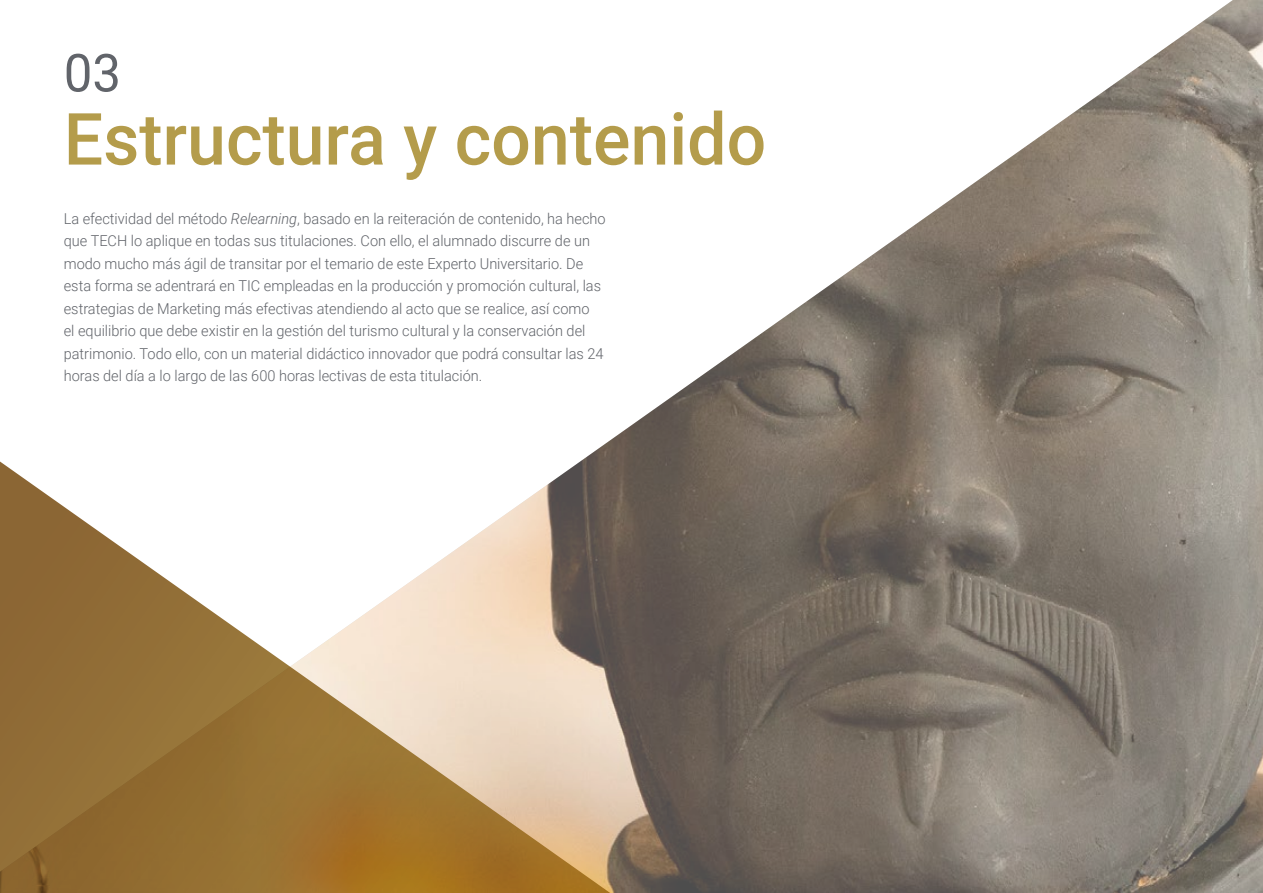
<style>
.page{position:relative;width:1263px;height:893px;background:#fff}
.page>*{position:absolute;margin:0;border:0;box-sizing:border-box;transform-origin:0 0}
.t1{font:500 72px "Roboto";color:#b49c4b}
.t2{font:52.5px "Roboto";color:#61646a}
.t3{font:300 15px/22.5px "Roboto";color:#61646a}
.s1{font-style:italic}
</style>
<div class="page">
<img style="left:602px;top:0;width:661px;height:893px">
<svg style="left:0;top:446px;width:640px;height:447px"></svg>
<h2 class="t2" style="left:64px;top:36px;width:59px">03</h2>
<h1 class="t1" style="left:64px;top:89px;width:704px">Estructura y contenido</h1>
<p class="t3" style="left:64px;top:207px;width:543px">La efectividad del método <span class="s1">Relearning</span>, basado en la reiteración de contenido, ha hecho que TECH lo aplique en todas sus titulaciones. Con ello, el alumnado discurre de un modo mucho más ágil de transitar por el temario de este Experto Universitario. De esta forma se adentrará en TIC empleadas en la producción y promoción cultural, las estrategias de Marketing más efectivas atendiendo al acto que se realice, así como<br>el equilibrio que debe existir en la gestión del turismo cultural y la conservación del patrimonio. Todo ello, con un material didáctico innovador que podrá consultar las 24 horas del día a lo largo de las 600 horas lectivas de esta titulación.</p>
</div>
